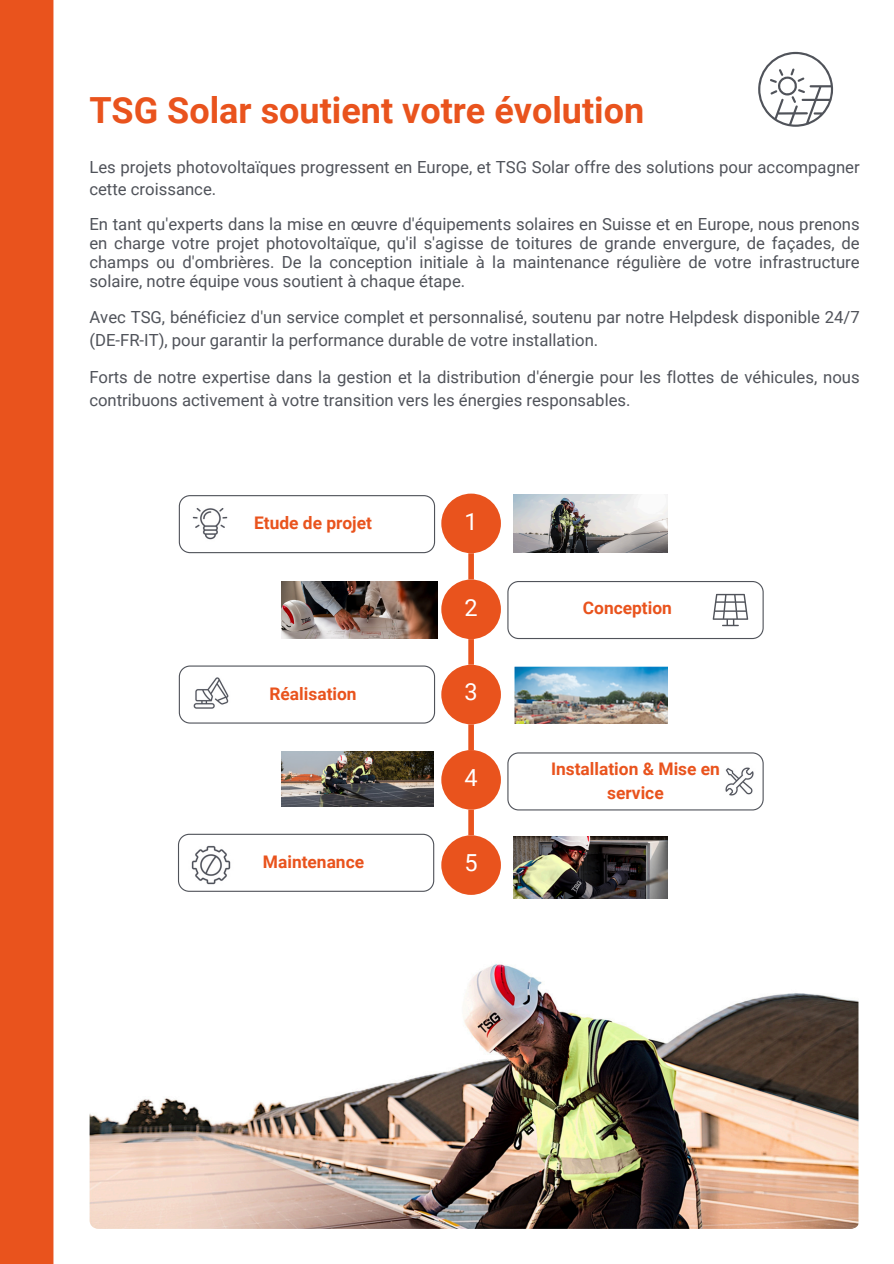
<style>
.page{position:relative;width:894px;height:1264px;background:#fff}
.page>*{position:absolute;margin:0;border:0;box-sizing:border-box;transform-origin:0 0}
.t1{font:700 36px "Roboto";color:#e9531d}
.t2{font:23.55px "Roboto";color:#fff}
.t3{font:700 17.4px/24.2px "Roboto";color:#e9531d;text-align:center}
.t4{font:16.65px/22.5px "Roboto";color:#50535a}
</style>
<div class="page">
<svg style="left:758px;top:52px;width:74px;height:75px"></svg>
<div style="left:441px;top:493px;width:60px;height:60px;background:#e9531d;border-radius:50%"></div>
<img style="left:282px;top:581px;width:155px;height:57px">
<img style="left:514px;top:666px;width:153px;height:57px">
<img style="left:282px;top:751px;width:151px;height:55px">
<div style="left:441px;top:579px;width:60px;height:60px;background:#e9531d;border-radius:50%"></div>
<div style="left:441px;top:664px;width:60px;height:60px;background:#e9531d;border-radius:50%"></div>
<div style="left:441px;top:750px;width:60px;height:59px;background:#e9531d;border-radius:50%"></div>
<img style="left:513px;top:836px;width:154px;height:62px">
<div style="left:441px;top:835px;width:60px;height:59px;background:#e9531d;border-radius:50%"></div>
<svg style="left:179px;top:495px;width:256px;height:58px"></svg>
<svg style="left:179px;top:665px;width:256px;height:58px"></svg>
<svg style="left:507px;top:752px;width:256px;height:58px"></svg>
<svg style="left:178px;top:833px;width:256px;height:58px"></svg>
<div style="left:468px;top:553px;width:6px;height:26px;background:#e9531d"></div>
<div style="left:468px;top:724px;width:6px;height:26px;background:#e9531d"></div>
<div style="left:468px;top:639px;width:6px;height:25px;background:#e9531d"></div>
<div style="left:468px;top:809px;width:6px;height:26px;background:#e9531d"></div>
<img style="left:186px;top:499px;width:48px;height:48px">
<img style="left:186px;top:845px;width:50px;height:40px">
<img style="left:189px;top:671px;width:43px;height:43px">
<img style="left:513px;top:494px;width:154px;height:58px">
<img style="left:718px;top:760px;width:42px;height:42px">
<svg style="left:507px;top:581px;width:256px;height:58px"></svg>
<img style="left:89px;top:964px;width:769px;height:264px">
<div style="left:0;top:0;width:53px;height:1263px;background:#e9531d"></div>
<h2 class="t1" style="left:89px;top:89px;width:556px">TSG Solar soutient votre évolution</h2>
<p class="t4" style="left:89px;top:156px;width:771px">Les projets photovoltaïques progressent en Europe, et TSG Solar offre des solutions pour accompagner cette croissance.</p>
<p class="t4" style="left:89px;top:215px;width:771px;line-height:19.2px;text-align:justify">En tant qu'experts dans la mise en œuvre d'équipements solaires en Suisse et en Europe, nous prenons en charge votre projet photovoltaïque, qu'il s'agisse de toitures de grande envergure, de façades, de champs ou d'ombrières. De la conception initiale à la maintenance régulière de votre infrastructure solaire, notre équipe vous soutient à chaque étape.</p>
<h2 class="t4" style="left:89px;top:306px;width:771px">Avec TSG, bénéficiez d'un service complet et personnalisé, soutenu par notre Helpdesk disponible 24/7 (DE-FR-IT), pour garantir la performance durable de votre installation.</h2>
<p class="t4" style="left:89px;top:366px;width:771px">Forts de notre expertise dans la gestion et la distribution d'énergie pour les flottes de véhicules, nous contribuons activement à votre transition vers les énergies responsables.</p>
<p class="t3" style="left:254px;top:510px;width:119px">Etude de projet</p>
<h2 class="t2" style="left:464px;top:508px;width:15px">1</h2>
<p class="t2" style="left:464px;top:594px;width:15px">2</p>
<p class="t3" style="left:582px;top:596px;width:91px">Conception</p>
<p class="t3" style="left:269px;top:682px;width:89px">Réalisation</p>
<p class="t2" style="left:464px;top:678px;width:15px">3</p>
<h2 class="t2" style="left:464px;top:764px;width:15px">4</h2>
<p class="t3" style="left:551px;top:756px;width:170px">Installation &amp; Mise en service</p>
<p class="t3" style="left:263px;top:850px;width:103px">Maintenance</p>
<p class="t2" style="left:464px;top:849px;width:15px">5</p>
</div>
